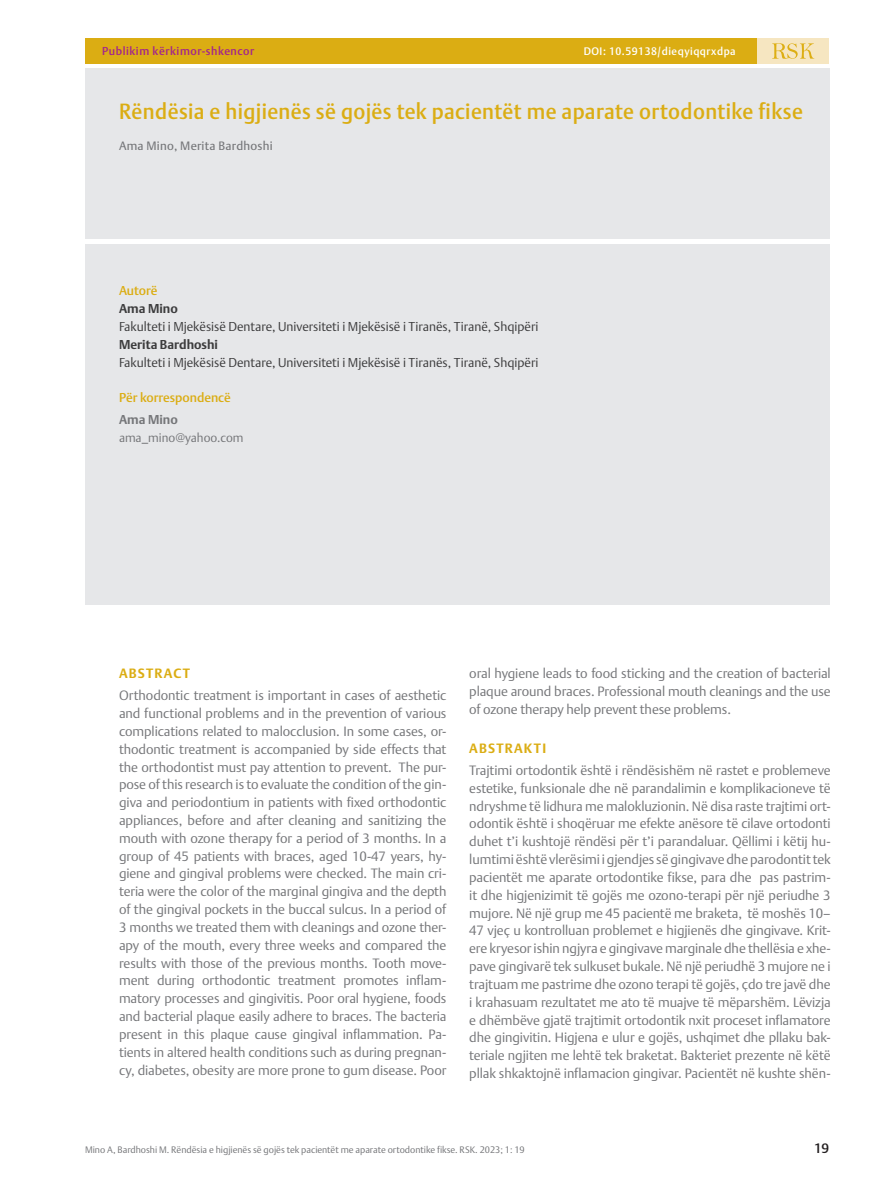
<style>
.page{position:relative;width:893px;height:1191px;background:#fff}
.page>*{position:absolute;margin:0;border:0;box-sizing:border-box;transform-origin:0 0}
.t1{font:500 21.75px "DTL Argo T";letter-spacing:.02em;color:#dbad13;scale:.95 1}
.t2{font:500 13.5px "DTL Argo T";color:#231f20}
.t3{font:300 13.35px/17.9px "DTL Argo T";letter-spacing:-.005em;color:#757679;text-align:justify}
.t4{font:700 13.35px "DTL Argo T";letter-spacing:.09em;color:#dbad13}
.t5{font:300 12.75px "DTL Argo T";color:#3c3c3d}
.t6{font:500 12.75px "DTL Argo T";color:#dbad13}
.t7{font:700 12.75px "DTL Argo T";color:#3c3c3d}
.t8{font:700 12.75px "DTL Argo T";color:#757679}
.t9{font:300 12.3px "DTL Argo T";color:#757679}
.t10{font:12px "DTL Argo T";letter-spacing:.02em;color:#757679}
.t11{font:500 11.4px "DTL Argo T";letter-spacing:.05em;color:#a2238e}
.t12{font:500 10.8px "DTL Argo T";letter-spacing:.05em;color:#fff}
.t13{font:300 9.3px "DTL Argo T";color:#757679}
</style>
<div class="page">
<div style="left:85px;top:244px;width:744px;height:361px;background:#e6e7e9"></div>
<div style="left:85px;top:68px;width:744px;height:170px;background:#e6e7e9"></div>
<div style="left:676px;top:38px;width:153px;height:26px;background:#f6e6c1"></div>
<svg style="left:772px;top:43px;width:42px;height:16px"></svg>
<div style="left:85px;top:38px;width:672px;height:26px;background:#dbad13"></div>
<p class="t11" style="left:102px;top:44px;width:154px">Publikim kërkimor-shkencor</p>
<p class="t12" style="left:584px;top:44px;width:153px">DOI: 10.59138/dieqyiqqrxdpa</p>
<h1 class="t1" style="left:119px;top:98px;width:721px">Rëndësia e higjienës së gojës tek pacientët me aparate ortodontike fikse</h1>
<p class="t10" style="left:119px;top:139px;width:155px">Ama Mino, Merita Bardhoshi</p>
<p class="t6" style="left:119px;top:283px;width:40px">Autorë</p>
<p class="t7" style="left:119px;top:301px;width:60px">Ama Mino</p>
<p class="t5" style="left:119px;top:319px;width:421px">Fakulteti i Mjekësisë Dentare, Universiteti i Mjekësisë i Tiranës, Tiranë, Shqipëri</p>
<p class="t7" style="left:119px;top:337px;width:100px">Merita Bardhoshi</p>
<p class="t5" style="left:119px;top:355px;width:421px">Fakulteti i Mjekësisë Dentare, Universiteti i Mjekësisë i Tiranës, Tiranë, Shqipëri</p>
<p class="t6" style="left:119px;top:390px;width:113px">Për korrespondencë</p>
<p class="t8" style="left:119px;top:412px;width:60px">Ama Mino</p>
<p class="t9" style="left:119px;top:430px;width:126px">ama_mino@yahoo.com</p>
<p class="t4" style="left:119px;top:665px;width:73px">ABSTRACT</p>
<p class="t3" style="left:119px;top:686px;width:329px">Orthodontic treatment is important in cases of aesthetic and functional problems and in the prevention of various complications related to malocclusion. In some cases, or&shy;thodontic treatment is accompanied by side effects that the orthodontist must pay attention to prevent. The pur&shy;pose of this research is to evaluate the condition of the gin&shy;giva and periodontium in patients with fixed orthodontic appliances, before and after cleaning and sanitizing the mouth with ozone therapy for a period of 3 months. In a group of 45 patients with braces, aged 10-47 years, hy&shy;giene and gingival problems were checked. The main cri&shy;teria were the color of the marginal gingiva and the depth of the gingival pockets in the buccal sulcus. In a period of 3 months we treated them with cleanings and ozone ther&shy;apy of the mouth, every three weeks and compared the results with those of the previous months. Tooth move&shy;ment during orthodontic treatment promotes inflam&shy;matory processes and gingivitis. Poor oral hygiene, foods and bacterial plaque easily adhere to braces. The bacteria present in this plaque cause gingival inflammation. Pa&shy;tients in altered health conditions such as during pregnan&shy;cy, diabetes, obesity are more prone to gum disease. Poor</p>
<p class="t3" style="left:469px;top:664px;width:363px">oral hygiene leads to food sticking and the creation of bacterial plaque around braces. Professional mouth cleanings and the use of ozone therapy help prevent these problems.</p>
<p class="t4" style="left:469px;top:740px;width:78px">ABSTRAKTI</p>
<p class="t3" style="left:469px;top:761px;width:363px">Trajtimi ortodontik është i rëndësishëm në rastet e problemeve estetike, funksionale dhe në parandalimin e komplikacioneve të ndryshme të lidhura me malokluzionin. Në disa raste trajtimi ort&shy;odontik është i shoqëruar me efekte anësore të cilave ortodonti duhet t’i kushtojë rëndësi për t’i parandaluar. Qëllimi i këtij hu&shy;lumtimi është vlerësimi i gjendjes së gingivave dhe parodontit tek pacientët me aparate ortodontike fikse, para dhe pas pastrim&shy;it dhe higjenizimit të gojës me ozono-terapi për një periudhe 3 mujore. Në një grup me 45 pacientë me braketa, të moshës 10– 47 vjeç u kontrolluan problemet e higjienës dhe gingivave. Krit&shy;ere kryesor ishin ngjyra e gingivave marginale dhe thellësia e xhe&shy;pave gingivarë tek sulkuset bukale. Në një periudhë 3 mujore ne i trajtuam me pastrime dhe ozono terapi të gojës, çdo tre javë dhe i krahasuam rezultatet me ato të muajve të mëparshëm. Lëvizja e dhëmbëve gjatë trajtimit ortodontik nxit proceset inflamatore dhe gingivitin. Higjena e ulur e gojës, ushqimet dhe pllaku bak&shy;teriale ngjiten me lehtë tek braketat. Bakteriet prezente në këtë pllak shkaktojnë inflamacion gingivar. Pacientët në kushte shën-</p>
<p class="t13" style="left:85px;top:1143px;width:441px">Mino A, Bardhoshi M. Rëndësia e higjienës së gojës tek pacientët me aparate ortodontike fikse. RSK. 2023; 1: 19</p>
<p class="t2" style="left:814px;top:1139px;width:17px">19</p>
</div>
